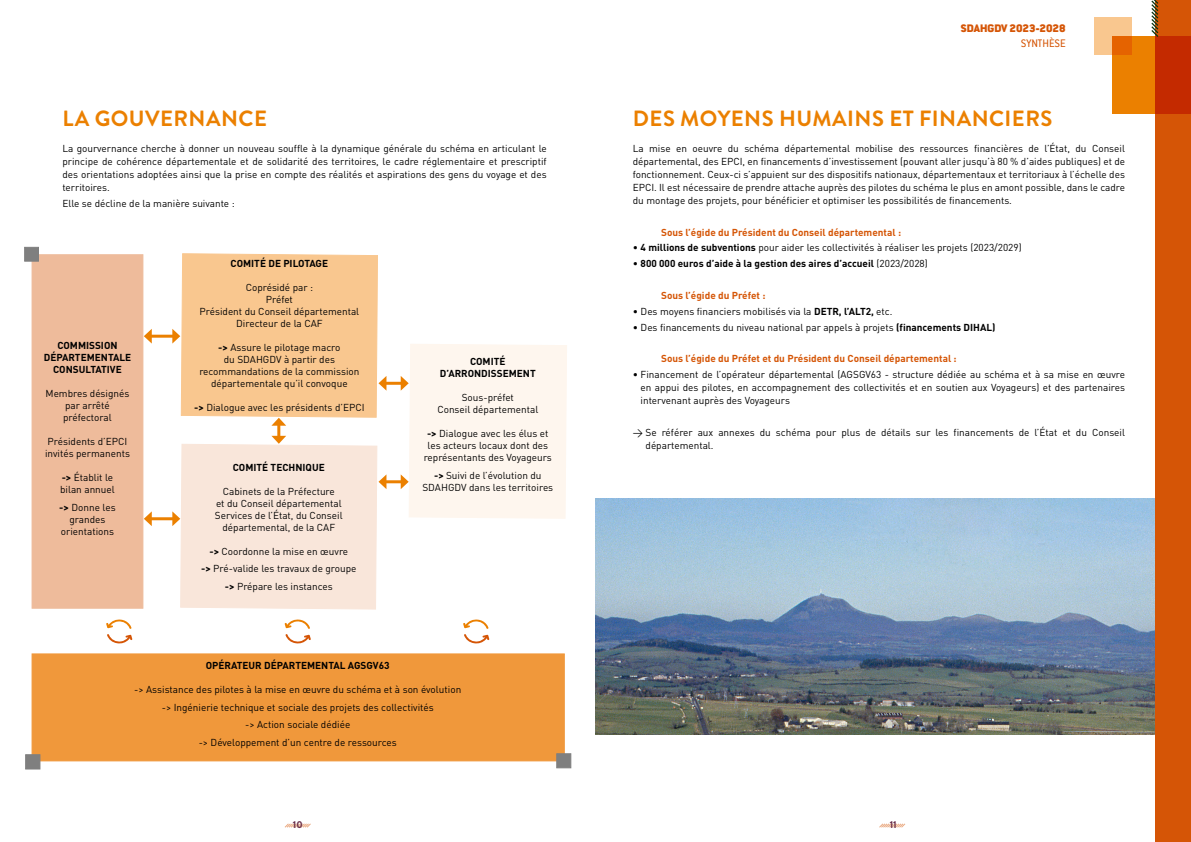
<style>
.page{position:relative;width:1191px;height:842px;background:#fff}
.page>*{position:absolute;margin:0;border:0;box-sizing:border-box;transform-origin:0 0}
.t1{font:700 22px "Brandon Grotesque";letter-spacing:.02em;color:#eb8000}
.t2{font:12px "Conduit ITC Black";color:#d55506}
.t3{font:12px "Conduit ITC";color:#d55506}
.t4{font:10px/13px "DIN";color:#000;text-align:justify}
.t5{font:10px/12px "DIN Pro";color:#000;text-align:center}
.t6{font:700 10px "DIN";color:#d55506}
.t7{font:700 10px/12px "DIN Pro";color:#000;text-align:center}
.t8{font:700 10px "DIN";color:#000}
.t9{font:700 10px "Brandon Grotesque";color:#682c48}
.s1{font-weight:700}
.s2{font-weight:400}
</style>
<div class="page">
<svg style="left:879px;top:823px;width:27px;height:5px"></svg>
<svg style="left:285px;top:823px;width:26px;height:5px"></svg>
<div style="left:1155px;top:0;width:36px;height:842px;background:#d55506"></div>
<svg style="left:1112px;top:36px;width:79px;height:77px;background:#d85600"></svg>
<svg style="left:1094px;top:17px;width:37px;height:38px"></svg>
<svg style="left:1150px;top:0;width:9px;height:38px"></svg>
<div style="left:32px;top:254px;width:111px;height:355px;background:#eebb9b;border:1px solid #eebb9b"></div>
<div style="left:32px;top:653px;width:533px;height:108px;background:#f0983b;border:1px solid #f0983b"></div>
<div style="left:24px;top:247px;width:15px;height:15px;background:#7f7f7f;border:1px solid #7f7f7f"></div>
<div style="left:556px;top:753px;width:15px;height:15px;background:#7f7f7f;border:1px solid #7f7f7f"></div>
<div style="left:25px;top:754px;width:15px;height:15px;background:#7f7f7f;border:1px solid #7f7f7f"></div>
<svg style="left:463px;top:619px;width:26px;height:25px"></svg>
<img style="left:595px;top:498px;width:560px;height:237px">
<hr style="left:149px;top:335px;width:26px;height:3px;background:#eb8000">
<svg style="left:144px;top:329px;width:8px;height:15px"></svg>
<hr style="left:149px;top:517px;width:26px;height:3px;background:#eb8000">
<svg style="left:144px;top:511px;width:8px;height:15px"></svg>
<hr style="left:384px;top:480px;width:19px;height:3px;background:#eb8000">
<hr style="left:384px;top:382px;width:19px;height:3px;background:#eb8000">
<div style="left:401px;top:344px;width:166px;height:175px;background:#fef6ee"></div>
<hr style="left:277px;top:423px;width:3px;height:16px;background:#eb8000">
<svg style="left:172px;top:436px;width:214px;height:174px;background:#f9e8dd"></svg>
<svg style="left:172px;top:253px;width:214px;height:173px;background:#f9ce9d"></svg>
<svg style="left:285px;top:619px;width:26px;height:25px"></svg>
<svg style="left:106px;top:619px;width:26px;height:25px"></svg>
<h1 class="t1" style="left:63px;top:103px;width:206px">LA GOUVERNANCE</h1>
<p class="t4" style="left:62px;top:142px;width:486px">La gourvernance cherche à donner un nouveau souffle à la dynamique générale du schéma en articulant le principe de cohérence départementale et de solidarité des territoires, le cadre réglementaire et prescriptif des orientations adoptées ainsi que la prise en compte des réalités et aspirations des gens du voyage et des territoires.</p>
<p class="t4" style="left:62px;top:196px;width:174px">Elle se décline de la manière suivante :</p>
<p class="t7" style="left:44px;top:338px;width:89px">COMMISSION<br>DÉPARTEMENTALE<br>CONSULTATIVE</p>
<p class="t5" style="left:46px;top:386px;width:85px">Membres désignés par arrêté préfectoral</p>
<p class="t5" style="left:45px;top:434px;width:86px;text-align:left">Présidents d’EPCI invités permanents</p>
<p class="t5" style="left:60px;top:470px;width:56px;text-align:left"><span class="s1">-&gt;</span> Établit le bilan annuel</p>
<p class="t5" style="left:59px;top:500px;width:58px"><span class="s1">-&gt;</span> Donne les grandes orientations</p>
<p class="t7" style="left:231px;top:256px;width:99px">COMITÉ DE PILOTAGE</p>
<p class="t5" style="left:199px;top:280px;width:161px">Coprésidé par :<br>Préfet<br>Président du Conseil départemental<br>Directeur de la CAF</p>
<p class="t5" style="left:199px;top:340px;width:162px"><span class="s1">-&gt;</span> Assure le pilotage macro<br>du SDAHGDV à partir des recommandations de la commission départementale qu’il convoque</p>
<p class="t5" style="left:194px;top:400px;width:172px"><span class="s1">-&gt;</span> Dialogue avec les présidents d’EPCI</p>
<p class="t7" style="left:233px;top:460px;width:93px">COMITÉ TECHNIQUE</p>
<p class="t5" style="left:215px;top:484px;width:129px">Cabinets de la Préfecture<br>et du Conseil départemental<br>Services de l’État, du Conseil départemental, de la CAF</p>
<p class="t5" style="left:201px;top:541px;width:157px;line-height:17.7px"><span class="s1">-&gt;</span> Coordonne la mise en œuvre<br><span class="s1">-&gt;</span> Pré-valide les travaux de groupe <span class="s1">-&gt;</span> Prépare les instances</p>
<p class="t7" style="left:440px;top:354px;width:97px">COMITÉ<br>D’ARRONDISSEMENT</p>
<p class="t5" style="left:437px;top:391px;width:102px">Sous-préfet<br>Conseil départemental</p>
<p class="t5" style="left:424px;top:427px;width:130px"><span class="s1">-&gt;</span> Dialogue avec les élus et les acteurs locaux dont des représentants des Voyageurs</p>
<p class="t5" style="left:422px;top:468px;width:132px"><span class="s1">-&gt;</span> Suivi de l’évolution du<br>SDAHGDV dans les territoires</p>
<p class="t7" style="left:206px;top:658px;width:185px">OPÉRATEUR DÉPARTEMENTAL AGSGV63</p>
<p class="t5" style="left:134px;top:679px;width:328px;line-height:17.7px">-&gt; Assistance des pilotes à la mise en œuvre du schéma et à son évolution -&gt; Ingénierie technique et sociale des projets des collectivités<br>-&gt; Action sociale dédiée<br>-&gt; Développement d’un centre de ressources</p>
<p class="t2" style="left:961px;top:21px;width:106px">SDAHGDV 2023-2028</p>
<p class="t3" style="left:1020px;top:35px;width:46px">SYNTHÈSE</p>
<h1 class="t1" style="left:633px;top:103px;width:421px">DES MOYENS HUMAINS ET FINANCIERS</h1>
<p class="t4" style="left:633px;top:142px;width:494px">La mise en oeuvre du schéma départemental mobilise des ressources financières de l’État, du Conseil départemental, des EPCI, en financements d’investissement (pouvant aller jusqu’à 80 % d’aides publiques) et de fonctionnement. Ceux-ci s’appuient sur des dispositifs nationaux, départementaux et territoriaux à l’échelle des EPCI. Il est nécessaire de prendre attache auprès des pilotes du schéma le plus en amont possible, dans le cadre du montage des projets, pour bénéficier et optimiser les possibilités de financements.</p>
<p class="t6" style="left:661px;top:225px;width:241px">Sous l’égide du Président du Conseil départemental :</p>
<p class="t4" style="left:633px;top:241px;width:390px">• <span class="s1">4 millions de subventions</span> pour aider les collectivités à réaliser les projets (2023/2029)</p>
<p class="t8" style="left:633px;top:257px;width:296px"><span class="s2">•</span> 800 000 euros d’aide à la gestion des aires d’accueil <span class="s2">(2023/2028)</span></p>
<p class="t6" style="left:661px;top:289px;width:106px">Sous l’égide du Préfet :</p>
<p class="t4" style="left:633px;top:304px;width:261px">• Des moyens financiers mobilisés via la <span class="s1">DETR, l’ALT2,</span> etc.</p>
<p class="t4" style="left:633px;top:320px;width:364px">• Des financements du niveau national par appels à projets <span class="s1">(financements DIHAL)</span></p>
<p class="t6" style="left:661px;top:352px;width:297px">Sous l’égide du Préfet et du Président du Conseil départemental :</p>
<p class="t4" style="left:640px;top:368px;width:486px;text-indent:-8px">• Financement de l’opérateur départemental (AGSGV63 - structure dédiée au schéma et à sa mise en œuvre en appui des pilotes, en accompagnement des collectivités et en soutien aux Voyageurs) et des partenaires intervenant auprès des Voyageurs</p>
<p class="t4" style="left:645px;top:425px;width:481px;text-indent:-13px">&gt; Se référer aux annexes du schéma pour plus de détails sur les financements de l’État et du Conseil départemental.</p>
<p class="t9" style="left:293px;top:818px;width:11px">10</p>
<p class="t9" style="left:889px;top:818px;width:9px">11</p>
</div>
